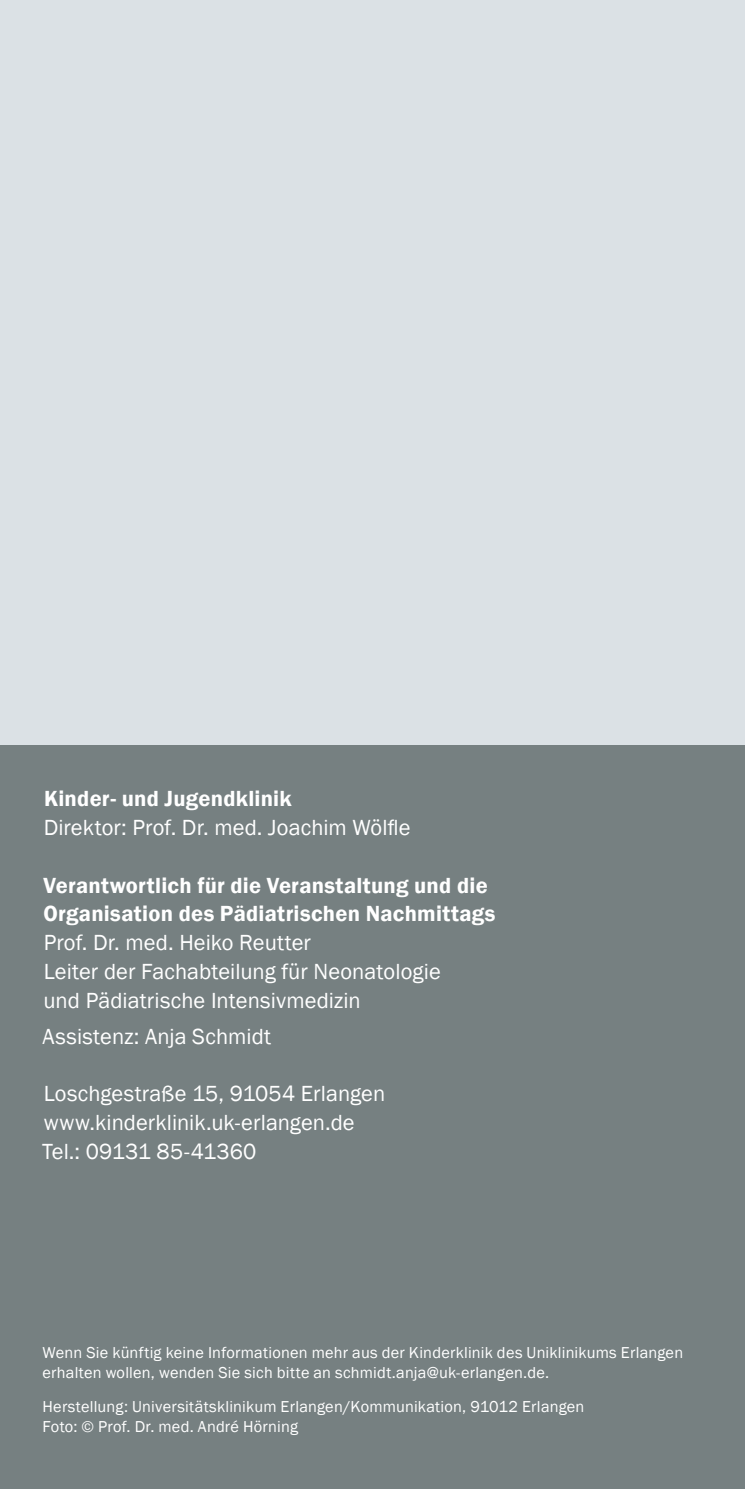
<style>
.page{position:relative;width:745px;height:1489px;background:#fff}
.page>*{position:absolute;margin:0;border:0;box-sizing:border-box;transform-origin:0 0}
.Adressblock_Book{font:22.5px/28.8px "Franklin Gothic";letter-spacing:.005em;color:#fff}
.Adressblock_Book-2{font:600 22.5px/28.8px "Franklin Gothic";letter-spacing:.01em;color:#fff}
.Adressblock_Demi{font:600 22.5px "Franklin Gothic";letter-spacing:.01em;color:#fff}
.Gendersatz-Herausgeb{font:16.25px/20px "Franklin Gothic";letter-spacing:.015em;color:#fff}
</style>
<div class="page">
<div style="left:0;top:0;width:744px;height:1488px;background:#dbe1e5"></div>
<div style="left:0;top:745px;width:744px;height:743px;background:#768081"></div>
<p class="Adressblock_Demi" style="left:44px;top:785px;width:249px">Kinder- und Jugendklinik</p>
<p class="Adressblock_Book" style="left:44px;top:813px;width:368px">Direktor: Prof. Dr. med. Joachim Wölfle</p>
<p class="Adressblock_Book-2" style="left:43px;top:871px;width:453px">Verantwortlich für die Veranstaltung und die<br>Organisation des Pädiatrischen Nachmittags</p>
<p class="Adressblock_Book" style="left:44px;top:928px;width:269px">Prof. Dr. med. Heiko Reutter</p>
<p class="Adressblock_Book" style="left:43px;top:957px;width:398px">Leiter der Fachabteilung für Neonatologie und Pädiatrische Intensivmedizin</p>
<p class="Adressblock_Book" style="left:43px;top:1022px;width:230px">Assistenz: Anja Schmidt</p>
<p class="Adressblock_Book" style="left:42px;top:1079px;width:344px">Loschgestraße 15, 91054 Erlangen www.kinderklinik.uk-erlangen.de<br>Tel.: 09131 85-41360</p>
<p class="Gendersatz-Herausgeb" style="left:43px;top:1342px;width:641px">Wenn Sie künftig keine Informationen mehr aus der Kinderklinik des Uniklinikums Erlangen erhalten wollen, wenden Sie sich bitte an schmidt.anja@uk-erlangen.de.</p>
<p class="Gendersatz-Herausgeb" style="left:43px;top:1397px;width:543px">Herstellung: Universitätsklinikum Erlangen/Kommunikation, 91012 Erlangen<br>Foto: © Prof. Dr. med. André Hörning</p>
</div>
